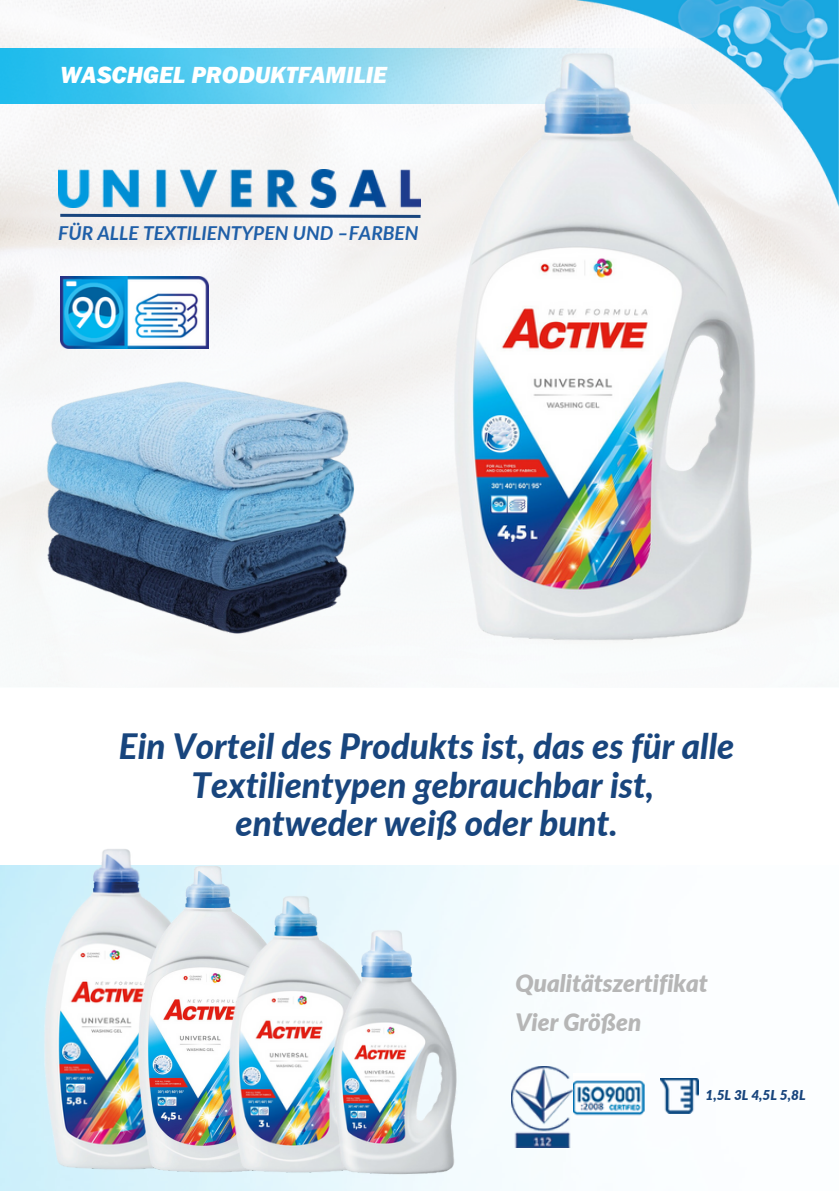
<style>
.page{position:relative;width:839px;height:1191px;background:#fff}
.page>*{position:absolute;margin:0;border:0;box-sizing:border-box;transform-origin:0 0}
.t1{font:italic 800 35px/38.2px "Lato";color:#18457d;text-align:center}
.t2{font:italic 900 24px "Lato";color:#b6b6b6}
.t3{font:italic 800 24px "Franklin Gothic";color:#fff}
.t4{font:italic 700 19.2px "Lato";color:#1f5fa8}
.t5{font:italic 900 13.6px "Lato";color:#18457d}
</style>
<div class="page">
<img style="left:0;top:32px;width:838px;height:655px">
<img style="left:0;top:48px;width:428px;height:56px">
<img style="left:560px;top:0;width:278px;height:222px">
<img style="left:58px;top:170px;width:362px;height:37px">
<img style="left:0;top:866px;width:699px;height:325px">
<img style="left:574px;top:1073px;width:70px;height:45px">
<img style="left:512px;top:1066px;width:61px;height:81px">
<img style="left:660px;top:1079px;width:38px;height:34px">
<svg style="left:57px;top:212px;width:366px;height:7px"></svg>
<img style="left:33px;top:369px;width:323px;height:270px">
<img style="left:60px;top:277px;width:149px;height:72px">
<img style="left:428px;top:36px;width:343px;height:615px">
<img style="left:33px;top:849px;width:98px;height:323px">
<img style="left:125px;top:857px;width:183px;height:319px">
<img style="left:221px;top:894px;width:168px;height:285px">
<img style="left:324px;top:924px;width:143px;height:253px">
<p class="t3" style="left:60px;top:61px;width:328px">WASCHGEL PRODUKTFAMILIE</p>
<p class="t4" style="left:58px;top:221px;width:362px">FÜR ALLE TEXTILIENTYPEN UND –FARBEN</p>
<p class="t1" style="left:119px;top:727px;width:617px">Ein Vorteil des Produkts ist, das es für alle<br>Textilientypen gebrauchbar ist,</p>
<p class="t1" style="left:235px;top:803px;width:384px">entweder weiß oder bunt.</p>
<p class="t2" style="left:515px;top:968px;width:194px">Qualitätszertifikat</p>
<p class="t2" style="left:515px;top:1007px;width:127px">Vier Größen</p>
<p class="t5" style="left:705px;top:1087px;width:102px">1,5L 3L 4,5L 5,8L</p>
</div>
